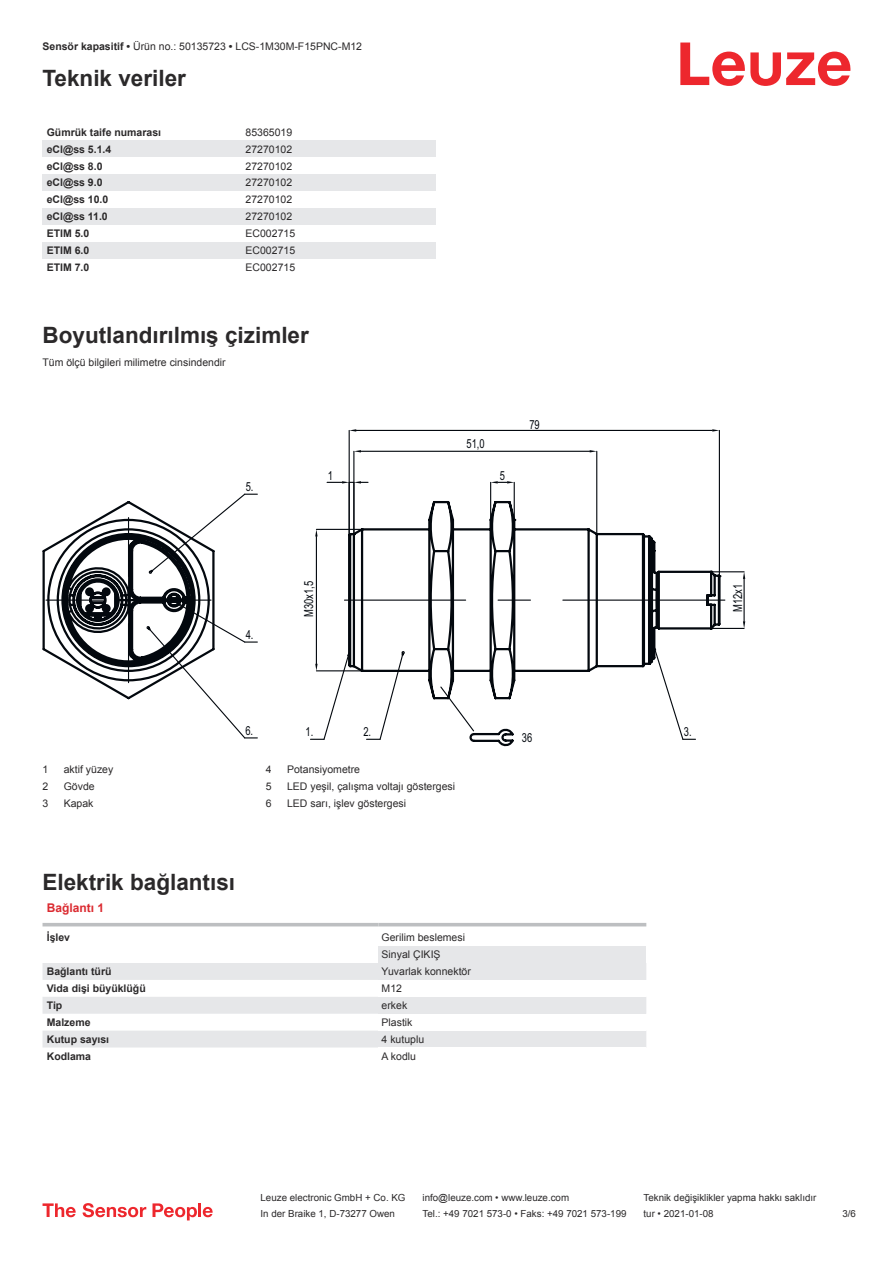
<style>
.page{position:relative;width:893px;height:1263px;background:#fff}
.page>*{position:absolute;margin:0;border:0;box-sizing:border-box;transform-origin:0 0}
.t1{font:700 22.5px "Arial";color:#2b292a}
.t2{font:12.45px "Arial";color:#03080e;scale:.75 1}
.t3{font:700 12px "Arial";color:#db2a30}
.t4{font:10.5px/17px "Arial";color:#2b292a}
.t5{font:700 10.5px "Arial";color:#2b292a}
.t6{font:9.75px "Arial";color:#2b292a}
.s1{font-weight:700}
</style>
<div class="page">
<svg style="left:680px;top:43px;width:170px;height:43px"></svg>
<div style="left:43px;top:140px;width:199px;height:17px;background:#e6e7e9"></div>
<div style="left:242px;top:140px;width:194px;height:17px;background:#e6e7e9"></div>
<div style="left:43px;top:174px;width:199px;height:17px;background:#e6e7e9"></div>
<div style="left:242px;top:174px;width:194px;height:17px;background:#e6e7e9"></div>
<div style="left:43px;top:208px;width:199px;height:17px;background:#e6e7e9"></div>
<div style="left:242px;top:208px;width:194px;height:17px;background:#e6e7e9"></div>
<div style="left:43px;top:242px;width:199px;height:17px;background:#e6e7e9"></div>
<div style="left:242px;top:242px;width:194px;height:17px;background:#e6e7e9"></div>
<svg style="left:43px;top:926px;width:603px;height:122px"></svg>
<svg style="left:43px;top:963px;width:335px;height:84px;fill:#e6e7e9"></svg>
<hr style="left:43px;top:923px;width:335px;height:3px;background:#bdbfc1">
<hr style="left:378px;top:923px;width:268px;height:3px;background:#bdbfc1">
<div style="left:378px;top:929px;width:268px;height:17px;background:#fff"></div>
<div style="left:378px;top:946px;width:268px;height:17px;background:#e6e7e9"></div>
<div style="left:378px;top:963px;width:268px;height:17px;background:#e6e7e9"></div>
<div style="left:378px;top:980px;width:268px;height:17px;background:#fff"></div>
<div style="left:378px;top:997px;width:268px;height:17px;background:#e6e7e9"></div>
<div style="left:378px;top:1014px;width:268px;height:16px;background:#fff"></div>
<div style="left:378px;top:1030px;width:268px;height:17px;background:#e6e7e9"></div>
<div style="left:378px;top:1047px;width:268px;height:17px;background:#fff"></div>
<svg style="left:43px;top:1203px;width:33px;height:14px"></svg>
<svg style="left:83px;top:1203px;width:63px;height:14px"></svg>
<svg style="left:153px;top:1203px;width:44px;height:17px"></svg>
<hr style="left:198px;top:1203px;width:3px;height:14px;background:#ed272d">
<svg style="left:203px;top:1207px;width:10px;height:10px"></svg>
<svg style="left:346px;top:499px;width:376px;height:247px"></svg>
<svg style="left:327px;top:481px;width:41px;height:2px"></svg>
<hr style="left:353px;top:451px;width:1px;height:83px;background:#03080e">
<hr style="left:596px;top:451px;width:1px;height:83px;background:#03080e">
<hr style="left:361px;top:451px;width:229px;height:1px;background:#03080e">
<svg style="left:354px;top:450px;width:7px;height:2px"></svg>
<svg style="left:590px;top:450px;width:7px;height:2px"></svg>
<hr style="left:349px;top:430px;width:1px;height:105px;background:#03080e">
<hr style="left:719px;top:430px;width:1px;height:146px;background:#03080e">
<hr style="left:356px;top:430px;width:356px;height:1px;background:#03080e">
<svg style="left:349px;top:429px;width:7px;height:3px"></svg>
<svg style="left:712px;top:429px;width:7px;height:3px"></svg>
<hr style="left:490px;top:482px;width:1px;height:38px;background:#03080e">
<hr style="left:514px;top:482px;width:1px;height:38px;background:#03080e">
<svg style="left:491px;top:481px;width:23px;height:2px"></svg>
<hr style="left:316px;top:529px;width:46px;height:1px;background:#03080e">
<hr style="left:316px;top:670px;width:46px;height:1px;background:#03080e">
<hr style="left:316px;top:536px;width:1px;height:128px;background:#03080e">
<svg style="left:315px;top:529px;width:3px;height:7px"></svg>
<hr style="left:711px;top:571px;width:33px;height:1px;background:#03080e">
<hr style="left:711px;top:628px;width:33px;height:1px;background:#03080e">
<hr style="left:743px;top:579px;width:2px;height:42px;background:#03080e">
<svg style="left:743px;top:572px;width:2px;height:7px"></svg>
<svg style="left:743px;top:621px;width:2px;height:7px"></svg>
<svg style="left:344px;top:599px;width:381px;height:2px"></svg>
<svg style="left:349px;top:533px;width:6px;height:3px"></svg>
<svg style="left:310px;top:649px;width:40px;height:92px"></svg>
<svg style="left:362px;top:651px;width:43px;height:90px"></svg>
<svg style="left:653px;top:644px;width:42px;height:97px"></svg>
<svg style="left:43px;top:493px;width:214px;height:246px"></svg>
<hr style="left:128px;top:518px;width:1px;height:58px;background:#03080e">
<hr style="left:46px;top:599px;width:59px;height:2px;background:#03080e">
<hr style="left:128px;top:624px;width:1px;height:59px;background:#03080e">
<hr style="left:152px;top:599px;width:59px;height:2px;background:#03080e">
<p class="t4" style="left:43px;top:39px;width:321px"><span class="s1">Sensör kapasitif •</span> Ürün no.: 50135723 <span class="s1">•</span> LCS-1M30M-F15PNC-M12</p>
<h1 class="t1" style="left:43px;top:70px;width:145px">Teknik veriler</h1>
<p class="t5" style="left:47px;top:125px;width:116px">Gümrük taife numarası</p>
<p class="t4" style="left:246px;top:124px;width:48px">85365019</p>
<p class="t5" style="left:47px;top:142px;width:66px">eCl@ss 5.1.4</p>
<p class="t4" style="left:246px;top:141px;width:48px">27270102</p>
<p class="t5" style="left:47px;top:158px;width:57px">eCl@ss 8.0</p>
<p class="t4" style="left:246px;top:158px;width:48px">27270102</p>
<p class="t5" style="left:47px;top:175px;width:57px">eCl@ss 9.0</p>
<p class="t4" style="left:246px;top:175px;width:48px">27270102</p>
<p class="t5" style="left:47px;top:192px;width:63px">eCl@ss 10.0</p>
<p class="t4" style="left:246px;top:192px;width:48px">27270102</p>
<p class="t5" style="left:47px;top:209px;width:63px">eCl@ss 11.0</p>
<p class="t4" style="left:246px;top:209px;width:48px">27270102</p>
<p class="t5" style="left:47px;top:226px;width:44px">ETIM 5.0</p>
<p class="t4" style="left:246px;top:226px;width:51px">EC002715</p>
<p class="t5" style="left:47px;top:243px;width:44px">ETIM 6.0</p>
<p class="t4" style="left:246px;top:243px;width:51px">EC002715</p>
<p class="t5" style="left:47px;top:260px;width:44px">ETIM 7.0</p>
<p class="t4" style="left:246px;top:259px;width:51px">EC002715</p>
<h1 class="t1" style="left:43px;top:319px;width:268px">Boyutlandırılmış çizimler</h1>
<p class="t4" style="left:43px;top:353px;width:185px">Tüm ölçü bilgileri milimetre cinsindendir</p>
<p class="t2" style="left:246px;top:482px;width:12px">5.</p>
<p class="t2" style="left:328px;top:471px;width:8px">1</p>
<p class="t2" style="left:466px;top:439px;width:26px">51,0</p>
<p class="t2" style="left:500px;top:471px;width:8px">5</p>
<p class="t2" style="left:529px;top:420px;width:15px">79</p>
<p class="t4" style="left:43px;top:761px;width:7px">1</p>
<p class="t4" style="left:64px;top:761px;width:51px">aktif yüzey</p>
<p class="t4" style="left:43px;top:778px;width:7px">2</p>
<p class="t4" style="left:64px;top:778px;width:32px">Gövde</p>
<p class="t4" style="left:43px;top:795px;width:7px">3</p>
<p class="t4" style="left:64px;top:795px;width:31px">Kapak</p>
<p class="t2" style="left:246px;top:630px;width:12px">4.</p>
<p class="t2" style="left:304px;top:617px;width:49px;rotate:-90deg">M30x1,5</p>
<p class="t2" style="left:733px;top:612px;width:39px;rotate:-90deg">M12x1</p>
<p class="t2" style="left:245px;top:726px;width:12px">6.</p>
<p class="t2" style="left:306px;top:727px;width:12px">1.</p>
<p class="t2" style="left:363px;top:727px;width:12px">2.</p>
<p class="t2" style="left:684px;top:727px;width:12px">3.</p>
<p class="t2" style="left:522px;top:733px;width:15px">36</p>
<p class="t4" style="left:266px;top:761px;width:7px">4</p>
<p class="t4" style="left:287px;top:761px;width:74px">Potansiyometre</p>
<p class="t4" style="left:266px;top:778px;width:7px">5</p>
<p class="t4" style="left:287px;top:778px;width:170px">LED yeşil, çalışma voltajı göstergesi</p>
<p class="t4" style="left:266px;top:795px;width:7px">6</p>
<p class="t4" style="left:287px;top:795px;width:121px">LED sarı, işlev göstergesi</p>
<h1 class="t1" style="left:43px;top:866px;width:194px">Elektrik bağlantısı</h1>
<p class="t3" style="left:47px;top:899px;width:59px">Bağlantı 1</p>
<p class="t5" style="left:47px;top:930px;width:25px">İşlev</p>
<p class="t4" style="left:382px;top:929px;width:85px">Gerilim beslemesi<br>Sinyal ÇIKIŞ</p>
<p class="t5" style="left:47px;top:964px;width:66px">Bağlantı türü</p>
<p class="t4" style="left:382px;top:963px;width:91px">Yuvarlak konnektör</p>
<p class="t5" style="left:47px;top:981px;width:101px">Vida dişi büyüklüğü</p>
<p class="t4" style="left:382px;top:980px;width:22px">M12</p>
<p class="t5" style="left:47px;top:1001px;width:17px">Tip</p>
<p class="t4" style="left:382px;top:997px;width:27px">erkek</p>
<p class="t5" style="left:47px;top:1018px;width:45px">Malzeme</p>
<p class="t4" style="left:382px;top:1014px;width:32px">Plastik</p>
<p class="t5" style="left:47px;top:1032px;width:64px">Kutup sayısı</p>
<p class="t4" style="left:382px;top:1030px;width:44px">4 kutuplu</p>
<p class="t5" style="left:47px;top:1052px;width:46px">Kodlama</p>
<p class="t4" style="left:382px;top:1048px;width:36px">A kodlu</p>
<p class="t6" style="left:261px;top:1191px;width:146px">Leuze electronic GmbH + Co. KG</p>
<p class="t6" style="left:423px;top:1191px;width:148px">info@leuze.com • www.leuze.com</p>
<p class="t6" style="left:644px;top:1191px;width:174px">Teknik değişiklikler yapma hakkı saklıdır</p>
<p class="t6" style="left:261px;top:1207px;width:136px">In der Braike 1, D-73277 Owen</p>
<p class="t6" style="left:423px;top:1207px;width:205px">Tel.: +49 7021 573-0 • Faks: +49 7021 573-199</p>
<p class="t6" style="left:644px;top:1207px;width:72px">tur • 2021-01-08</p>
<p class="t6" style="left:842px;top:1210px;width:15px">3 /6</p>
</div>
